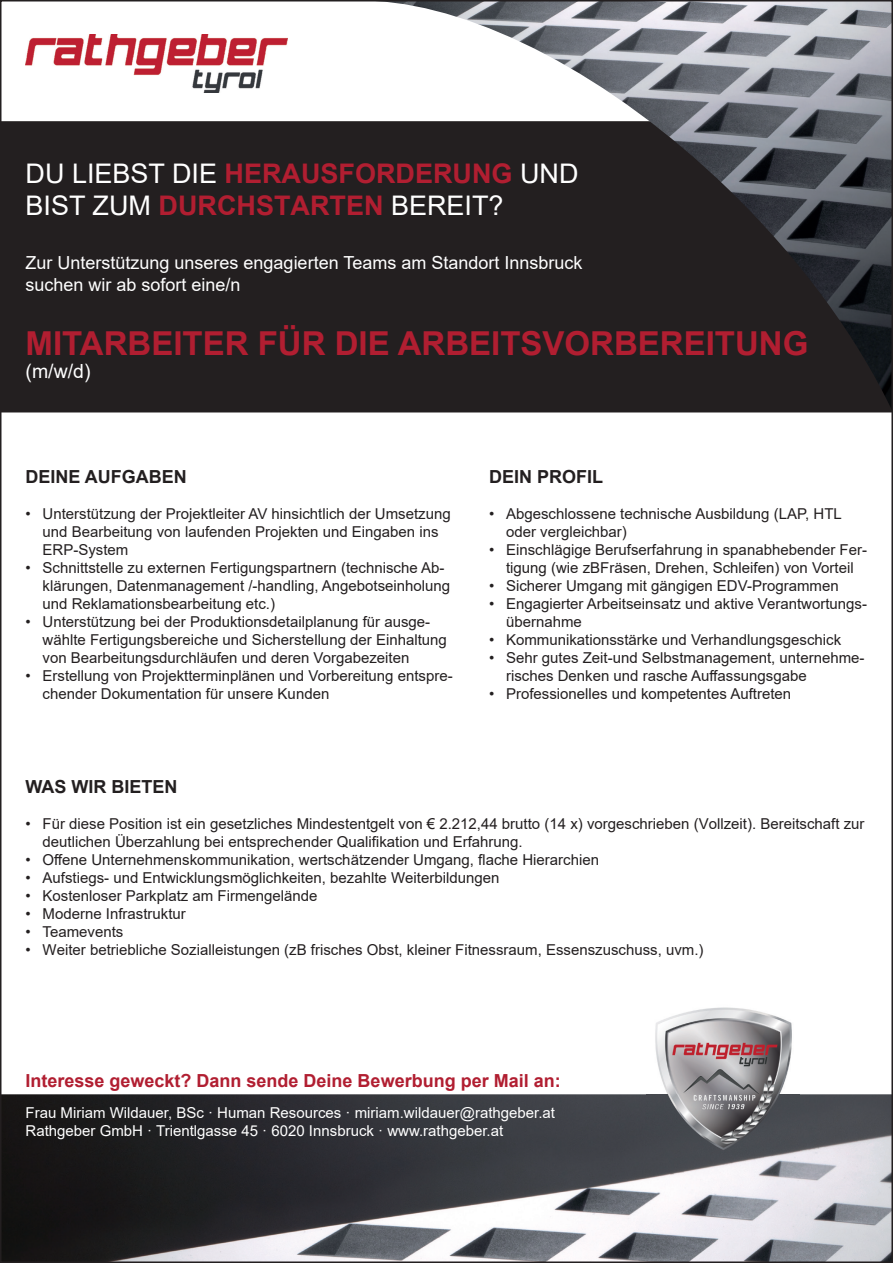
<style>
.page{position:relative;width:893px;height:1263px;background:#fff}
.page>*{position:absolute;margin:0;border:0;box-sizing:border-box;transform-origin:0 0}
.t1{font:700 33px "Arial";color:#b11e31}
.t2{font:27px/32.4px "Arial";color:#fff}
.t3{font:19.5px "Arial";color:#fff}
.t4{font:18px/21.6px "Arial";color:#fff}
.t5{font:700 18px "Arial";color:#b11e31}
.t6{font:700 18px "Arial";color:#231f20}
.t7{font:15px/18px "Arial";color:#231f20}
.t8{font:15px/18px "Arial";color:#fff}
.s1{font-weight:700;color:#b11e31}
</style>
<div class="page">
<div style="left:1px;top:122px;width:891px;height:290px;background:#231f20"></div>
<img style="left:376px;top:3px;width:514px;height:402px">
<img style="left:26px;top:34px;width:261px;height:59px">
<img style="left:3px;top:1094px;width:887px;height:166px">
<img style="left:646px;top:1007px;width:154px;height:149px">
<h2 class="t2" style="left:26px;top:157px;width:555px">DU LIEBST DIE <span class="s1">HERAUSFORDERUNG</span> UND<br>BIST ZUM <span class="s1">DURCHSTARTEN</span> BEREIT?</h2>
<p class="t4" style="left:26px;top:252px;width:558px">Zur Unterstützung unseres engagierten Teams am Standort Innsbruck suchen wir ab sofort eine/n</p>
<h1 class="t1" style="left:26px;top:320px;width:784px">MITARBEITER FÜR DIE ARBEITSVORBEREITUNG</h1>
<h3 class="t3" style="left:26px;top:358px;width:66px">(m/w/d)</h3>
<p class="t6" style="left:26px;top:464px;width:163px">DEINE AUFGABEN</p>
<p class="t7" style="left:43px;top:505px;width:410px;text-indent:-17px">• Unterstützung der Projektleiter AV hinsichtlich der Umsetzung und Bearbeitung von laufenden Projekten und Eingaben ins<br>ERP-System</p>
<p class="t7" style="left:43px;top:559px;width:409px;text-indent:-17px">• Schnittstelle zu externen Fertigungspartnern (technische Ab&shy;klärungen, Datenmanagement /-handling, Angebotseinholung und Reklamationsbearbeitung etc.)</p>
<p class="t7" style="left:43px;top:613px;width:406px;text-indent:-17px">• Unterstützung bei der Produktionsdetailplanung für ausge&shy;wählte Fertigungsbereiche und Sicherstellung der Einhaltung von Bearbeitungsdurchläufen und deren Vorgabezeiten</p>
<p class="t7" style="left:43px;top:667px;width:412px;text-indent:-17px">• Erstellung von Projektterminplänen und Vorbereitung entspre&shy;chender Dokumentation für unsere Kunden</p>
<p class="t6" style="left:489px;top:464px;width:116px">DEIN PROFIL</p>
<p class="t7" style="left:506px;top:505px;width:337px;text-indent:-17px">• Abgeschlossene technische Ausbildung (LAP, HTL oder vergleichbar)</p>
<p class="t7" style="left:489px;top:541px;width:380px;text-align:center">• Einschlägige Berufserfahrung in spanabhebender Fer&shy;tigung (wie zBFräsen, Drehen, Schleifen) von Vorteil</p>
<p class="t7" style="left:489px;top:577px;width:351px">• Sicherer Umgang mit gängigen EDV-Programmen</p>
<p class="t7" style="left:506px;top:595px;width:363px;text-indent:-17px">• Engagierter Arbeitseinsatz und aktive Verantwortungs&shy;übernahme</p>
<p class="t7" style="left:489px;top:631px;width:354px">• Kommunikationsstärke und Verhandlungsgeschick</p>
<p class="t7" style="left:506px;top:649px;width:360px;text-indent:-17px">• Sehr gutes Zeit-und Selbstmanagement, unternehme&shy;risches Denken und rasche Auffassungsgabe</p>
<p class="t7" style="left:489px;top:685px;width:304px">• Professionelles und kompetentes Auftreten</p>
<p class="t6" style="left:26px;top:774px;width:154px">WAS WIR BIETEN</p>
<p class="t7" style="left:43px;top:815px;width:824px;text-indent:-17px">• Für diese Position ist ein gesetzliches Mindestentgelt von € 2.212,44 brutto (14 x) vorgeschrieben (Vollzeit). Bereitschaft zur deutlichen Überzahlung bei entsprechender Qualifikation und Erfahrung.</p>
<p class="t7" style="left:26px;top:851px;width:575px">• Offene Unternehmenskommunikation, wertschätzender Umgang, flache Hierarchien</p>
<p class="t7" style="left:26px;top:869px;width:475px">• Aufstiegs- und Entwicklungsmöglichkeiten, bezahlte Weiterbildungen</p>
<p class="t7" style="left:26px;top:887px;width:294px">• Kostenloser Parkplatz am Firmengelände</p>
<p class="t7" style="left:26px;top:905px;width:162px">• Moderne Infrastruktur</p>
<p class="t7" style="left:26px;top:923px;width:99px">• Teamevents</p>
<p class="t7" style="left:26px;top:941px;width:680px">• Weiter betriebliche Sozialleistungen (zB frisches Obst, kleiner Fitnessraum, Essenszuschuss, uvm.)</p>
<p class="t5" style="left:26px;top:1068px;width:537px">Interesse geweckt? Dann sende Deine Bewerbung per Mail an:</p>
<p class="t8" style="left:26px;top:1103px;width:531px">Frau Miriam Wildauer, BSc · Human Resources · miriam.wildauer@rathgeber.at<br>Rathgeber GmbH · Trientlgasse 45 · 6020 Innsbruck · www.rathgeber.at</p>
</div>
